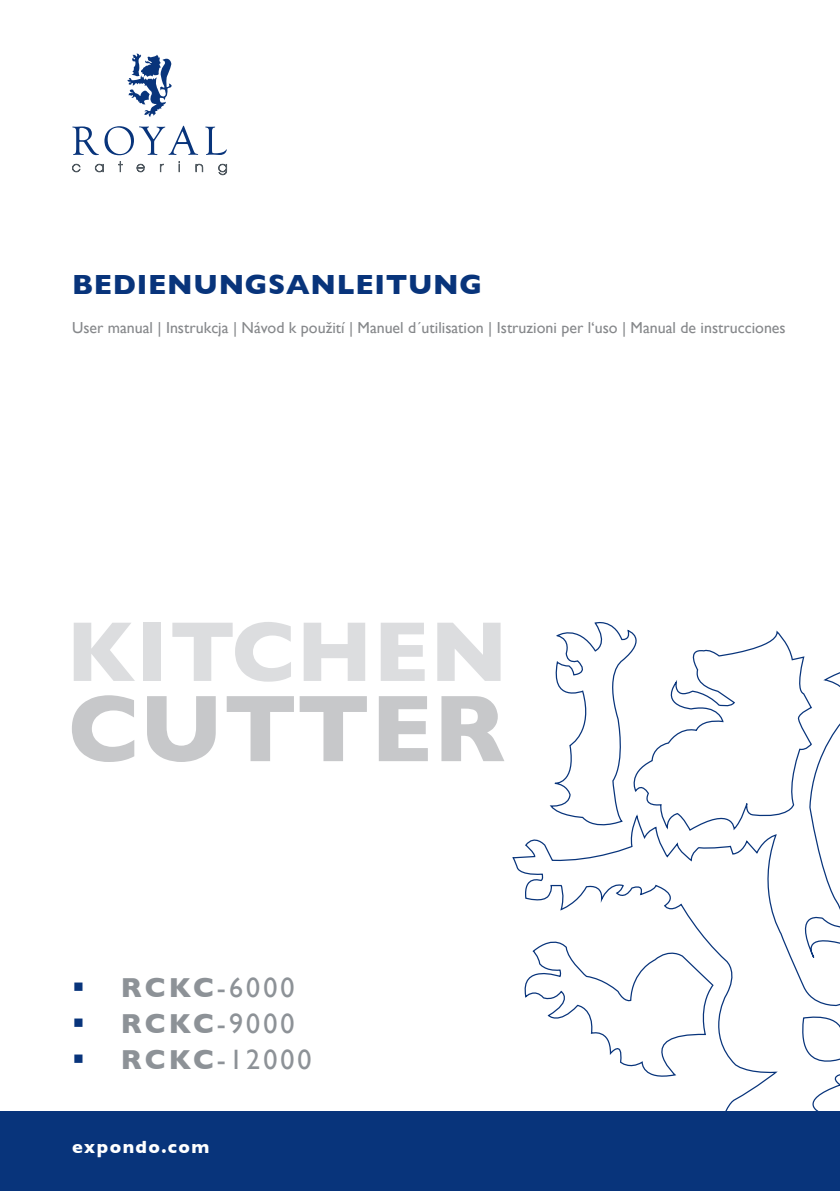
<style>
.page{position:relative;width:840px;height:1191px;background:#fff}
.page>*{position:absolute;margin:0;border:0;box-sizing:border-box;transform-origin:0 0}
.t1{font:700 96px "Gill Sans";letter-spacing:.005em;color:#c7c8ca}
.t2{font:700 86px "Gill Sans";letter-spacing:.01em;color:#dcdddf}
.t3{font:700 28.2px "Gill Sans";letter-spacing:.025em;color:#08347b}
.t4{font:28px "Gill Sans";letter-spacing:.11em;color:#8d9297}
.t5{font:700 18px "Gill Sans";letter-spacing:.08em;color:#fff}
.t6{font:16px "Gill Sans";color:#86888b}
.s1{color:#08347b}
.s2{font-weight:700}
</style>
<div class="page">
<svg style="left:512px;top:672px;width:327px;height:439px"></svg>
<svg style="left:519px;top:933px;width:195px;height:148px"></svg>
<svg style="left:549px;top:622px;width:263px;height:210px"></svg>
<div style="left:0;top:1111px;width:839px;height:80px;background:#08347b"></div>
<svg style="left:127px;top:53px;width:45px;height:64px"></svg>
<svg style="left:72px;top:161px;width:155px;height:14px"></svg>
<svg style="left:72px;top:126px;width:154px;height:29px"></svg>
<p class="t3" style="left:72px;top:268px;width:411px">BEDIENUNGSANLEITUNG</p>
<p class="t6" style="left:72px;top:318px;width:714px">User manual | Instrukcja | Návod k použití | Manuel d´utilisation | Istruzioni per l‘uso | Manual de instrucciones</p>
<p class="t2" style="left:66px;top:601px;width:442px">KITCHEN</p>
<p class="t1" style="left:68px;top:672px;width:438px">CUTTER</p>
<p class="t4" style="left:72px;top:971px;width:224px"><span class="s1">▪</span> <span class="s2">RCKC</span>-6000</p>
<p class="t4" style="left:72px;top:1007px;width:224px"><span class="s1">▪</span> <span class="s2">RCKC</span>-9000</p>
<p class="t4" style="left:72px;top:1043px;width:241px"><span class="s1">▪</span> <span class="s2">RCKC</span>-12000</p>
<p class="t5" style="left:72px;top:1136px;width:139px">expondo.com</p>
</div>
